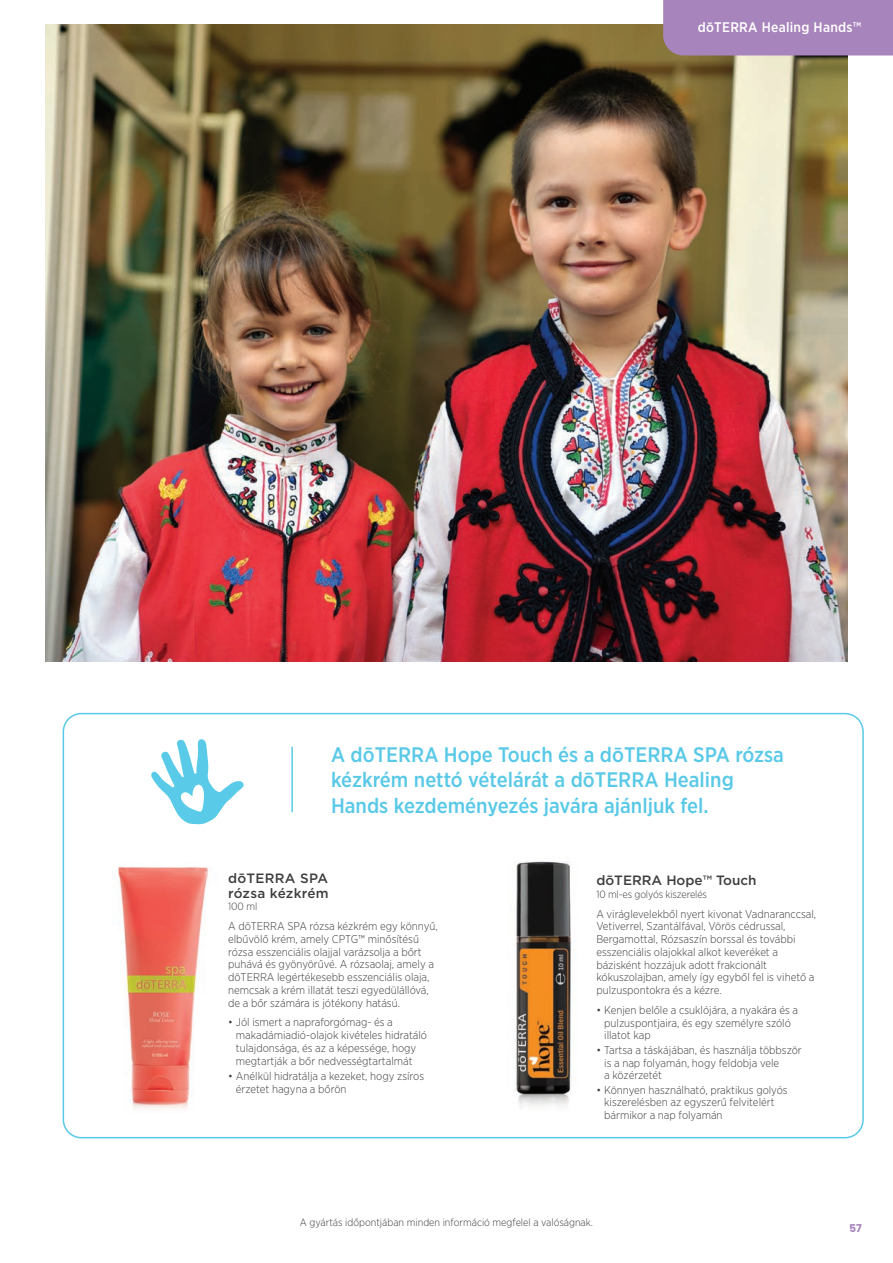
<style>
.page{position:relative;width:893px;height:1263px;background:#fff}
.page>*{position:absolute;margin:0;border:0;box-sizing:border-box;transform-origin:0 0}
.PP_pg_description{font:500 21px/25.5px "Gotham Narrow";color:#59c9e7}
.big_titles{font:500 13.95px "Gotham Narrow";letter-spacing:.02em;color:#fff}
.pg_Product_Nam{font:500 13.5px/15px "Gotham";letter-spacing:.02em;color:#3e3e3f}
.pg_Product_Nam-2{font:500 13.5px "Gotham";color:#3e3e3f}
.pg_Product_Nam-3{font:300 11.25px/12.8px "Gotham Narrow";color:#3e3e3f}
.t1{font:700 10.8px "Poppins";color:#a884bc}
.BULLET_BODY_LIST{font:300 10.5px "Gotham Narrow";color:#3e3e3f}
.pg_Product_Nam-4{font:300 10.5px "Gotham Narrow";letter-spacing:-.01em;color:#3e3e3f}
</style>
<div class="page">
<img style="left:46px;top:25px;width:801px;height:637px">
<svg style="left:151px;top:739px;width:93px;height:85px"></svg>
<div style="left:63px;top:713px;width:801px;height:425px;border:2px solid #59c9e7;border-radius:18px"></div>
<img style="left:117px;top:866px;width:92px;height:243px">
<img style="left:514px;top:861px;width:61px;height:247px">
<hr style="left:291px;top:747px;width:2px;height:65px;background:#59cbe8">
<div style="left:663px;top:0;width:230px;height:55px;background:#a884bc"></div>
<p class="big_titles" style="left:698px;top:18px;width:165px">dōTERRA Healing Hands™</p>
<p class="PP_pg_description" style="left:331px;top:741px;width:454px">A dōTERRA Hope Touch és a dōTERRA SPA rózsa kézkrém nettó vételárát a dōTERRA Healing<br>Hands kezdeményezés javára ajánljuk fel.</p>
<p class="pg_Product_Nam" style="left:228px;top:870px;width:102px">dōTERRA SPA rózsa kézkrém</p>
<p class="pg_Product_Nam-4" style="left:228px;top:900px;width:31px">100 ml</p>
<p class="pg_Product_Nam-3" style="left:228px;top:919px;width:211px">A dōTERRA SPA rózsa kézkrém egy könnyű, elbűvölő krém, amely CPTG™ minősítésű rózsa esszenciális olajjal varázsolja a bőrt puhává és gyönyörűvé. A rózsaolaj, amely a dōTERRA legértékesebb esszenciális olaja, nemcsak a krém illatát teszi egyedülállóvá, de a bőr számára is jótékony hatású.</p>
<p class="pg_Product_Nam-3" style="left:236px;top:1016px;width:193px;text-indent:-8px">• Jól ismert a napraforgómag- és a makadámiadió-olajok kivételes hidratáló tulajdonsága, és az a képessége, hogy megtartják a bőr nedvességtartalmát</p>
<p class="pg_Product_Nam-3" style="left:236px;top:1069px;width:190px;text-indent:-8px">• Anélkül hidratálja a kezeket, hogy zsíros érzetet hagyna a bőrön</p>
<p class="pg_Product_Nam-2" style="left:596px;top:871px;width:162px">dōTERRA Hope™ Touch</p>
<p class="pg_Product_Nam-4" style="left:596px;top:888px;width:112px">10 ml-es golyós kiszerelés</p>
<p class="pg_Product_Nam-3" style="left:596px;top:907px;width:221px">A viráglevelekből nyert kivonat Vadnaranccsal, Vetiverrel, Szantálfával, Vörös cédrussal, Bergamottal, Rózsaszín borssal és további esszenciális olajokkal alkot keveréket a bázisként hozzájuk adott frakcionált kókuszolajban, amely így egyből fel is vihető a pulzuspontokra és a kézre.</p>
<p class="pg_Product_Nam-3" style="left:604px;top:1003px;width:195px;text-indent:-8px">• Kenjen belőle a csuklójára, a nyakára és a pulzuspontjaira, és egy személyre szóló illatot kap</p>
<p class="pg_Product_Nam-3" style="left:604px;top:1043px;width:199px;text-indent:-8px">• Tartsa a táskájában, és használja többször is a nap folyamán, hogy feldobja vele<br>a közérzetét</p>
<p class="pg_Product_Nam-3" style="left:604px;top:1083px;width:185px;text-indent:-8px">• Könnyen használható, praktikus golyós kiszerelésben az egyszerű felvitelért bármikor a nap folyamán</p>
<p class="BULLET_BODY_LIST" style="left:300px;top:1215px;width:295px">A gyártás időpontjában minden információ megfelel a valóságnak.</p>
<p class="t1" style="left:849px;top:1221px;width:14px">57</p>
</div>
